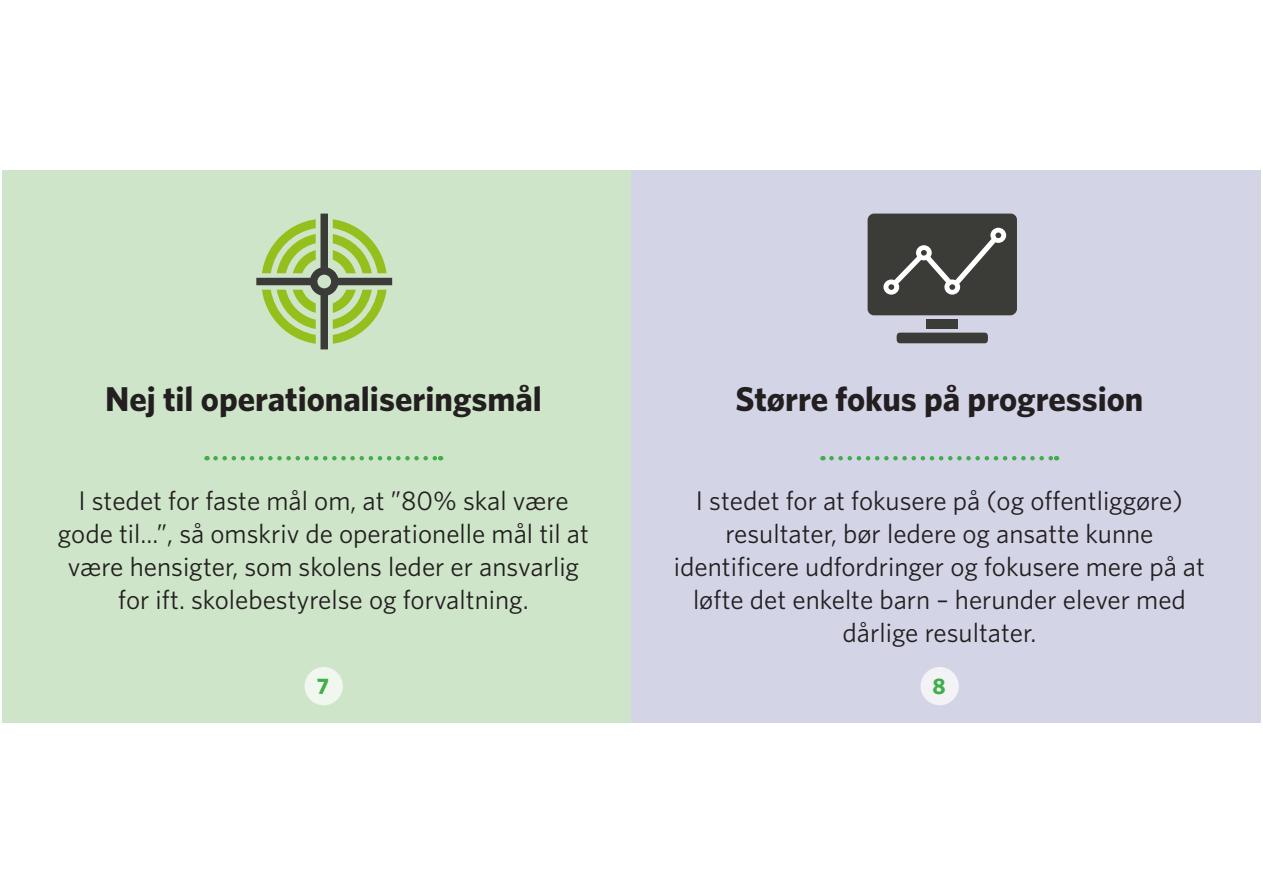
<style>
.page{position:relative;width:1263px;height:893px;background:#fff}
.page>*{position:absolute;margin:0;border:0;box-sizing:border-box;transform-origin:0 0}
.t1{font:700 34.5px "Whitney";color:#231f20}
.t2{font:27px/33px "Whitney";color:#231f20;text-align:center}
.t3{font:700 22.5px "Whitney";color:#40ae49}
</style>
<div class="page">
<div style="left:2px;top:170px;width:629px;height:553px;background:#cfe5c9"></div>
<div style="left:631px;top:170px;width:630px;height:553px;background:#d4d4e7"></div>
<svg style="left:215px;top:456px;width:226px;height:4px"></svg>
<div style="left:305px;top:667px;width:38px;height:38px;background:#f0f7ee;border-radius:50%"></div>
<svg style="left:256px;top:214px;width:136px;height:135px"></svg>
<svg style="left:831px;top:456px;width:226px;height:4px"></svg>
<div style="left:920px;top:667px;width:39px;height:38px;background:#f2f2f7;border-radius:50%"></div>
<div style="left:867px;top:214px;width:150px;height:101px;background:#3b3b38;border-radius:6px"></div>
<div style="left:897px;top:333px;width:91px;height:10px;background:#3b3b38;border-radius:5px"></div>
<div style="left:926px;top:319px;width:32px;height:10px;background:#3b3b38"></div>
<svg style="left:883px;top:228px;width:123px;height:67px"></svg>
<p class="t1" style="left:105px;top:376px;width:438px">Nej til operationaliseringsmål</p>
<p class="t1" style="left:735px;top:376px;width:409px">Større fokus på progression</p>
<p class="t2" style="left:58px;top:484px;width:533px">I stedet for faste mål om, at ”80% skal være gode til...”, så omskriv de operationelle mål til at være hensigter, som skolens leder er ansvarlig for ift. skolebestyrelse og forvaltning.</p>
<p class="t2" style="left:674px;top:484px;width:533px">I stedet for at fokusere på (og offentliggøre) resultater, bør ledere og ansatte kunne identificere udfordringer og fokusere mere på at løfte det enkelte barn – herunder elever med dårlige resultater.</p>
<p class="t3" style="left:317px;top:671px;width:14px">7</p>
<p class="t3" style="left:932px;top:671px;width:15px">8</p>
</div>
